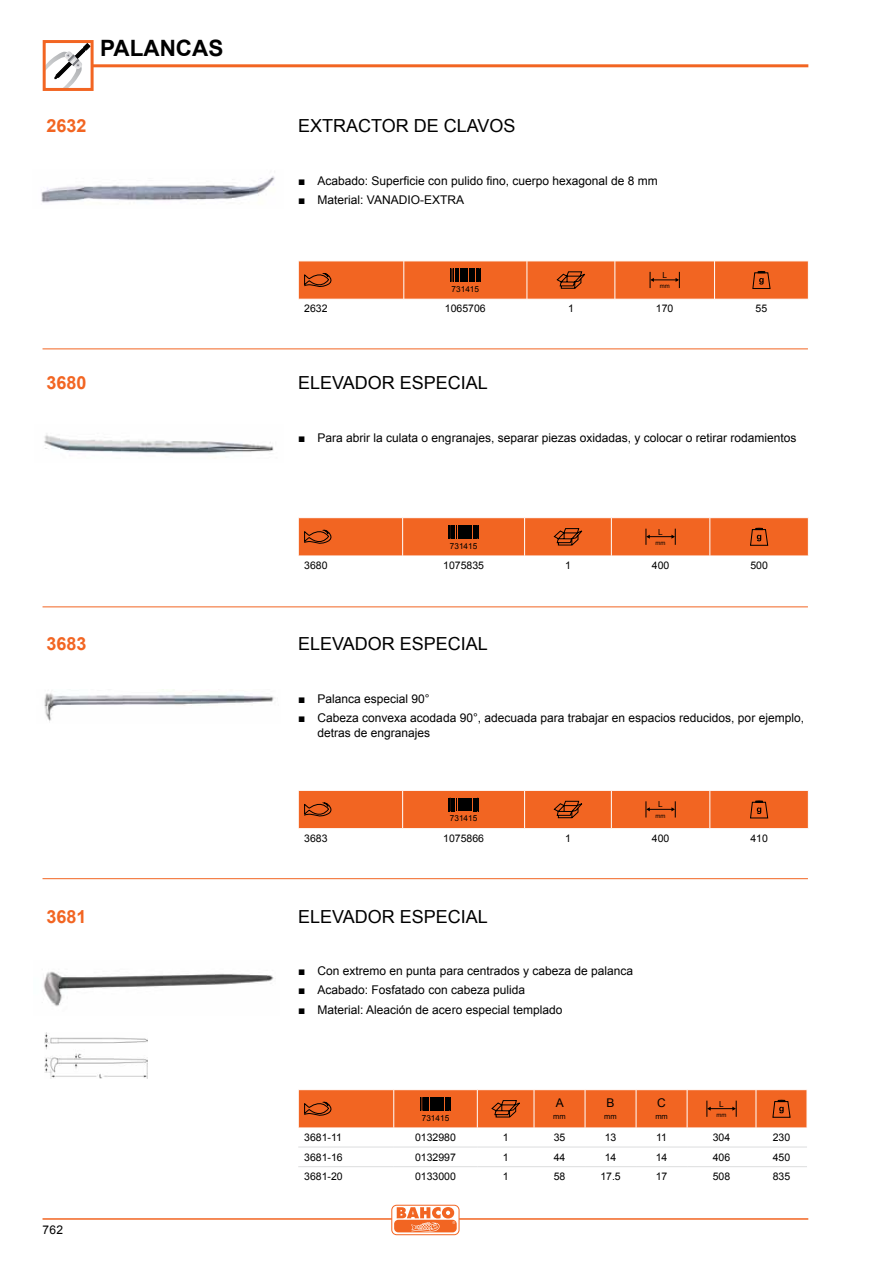
<style>
.page{position:relative;width:893px;height:1263px;background:#fff}
.page>*{position:absolute;margin:0;border:0;box-sizing:border-box;transform-origin:0 0}
.t1{font:700 22.5px "Arial";color:#000}
.t2{font:18px "Arial";color:#000}
.t3{font:700 18px "Arial";color:#f26522}
.t4{font:12px/15px "Arial";color:#000}
.t5{font:10.5px "Arial";color:#000}
.t6{font:8.25px "Arial";color:#000}
.t7{font:7.5px "Arial";color:#000}
.t8{font:6px "Arial";color:#000}
</style>
<div class="page">
<hr style="left:92px;top:64px;width:716px;height:3px;background:#f26522">
<hr style="left:43px;top:1218px;width:765px;height:2px;background:#f26522">
<svg style="left:47px;top:44px;width:43px;height:43px"></svg>
<div style="left:43px;top:40px;width:51px;height:51px;border:3px solid #f26522"></div>
<svg style="left:392px;top:1205px;width:67px;height:30px"></svg>
<div style="left:394px;top:1220px;width:63px;height:12px;background:#f26522;border-radius:4px"></div>
<svg style="left:397px;top:1207px;width:58px;height:25px"></svg>
<svg style="left:298px;top:261px;width:510px;height:38px;background:#e86527"></svg>
<svg style="left:298px;top:518px;width:510px;height:38px;background:#e76527"></svg>
<svg style="left:298px;top:790px;width:510px;height:39px;background:#e8692d"></svg>
<hr style="left:298px;top:1147px;width:96px;height:1px;background:#dcddde">
<hr style="left:394px;top:1147px;width:83px;height:1px;background:#dcddde">
<hr style="left:477px;top:1147px;width:57px;height:1px;background:#dcddde">
<hr style="left:534px;top:1147px;width:51px;height:1px;background:#dcddde">
<hr style="left:585px;top:1147px;width:51px;height:1px;background:#dcddde">
<hr style="left:636px;top:1147px;width:51px;height:1px;background:#dcddde">
<hr style="left:687px;top:1147px;width:69px;height:1px;background:#dcddde">
<hr style="left:756px;top:1147px;width:51px;height:1px;background:#dcddde">
<hr style="left:298px;top:1166px;width:96px;height:1px;background:#dcddde">
<hr style="left:394px;top:1166px;width:83px;height:1px;background:#dcddde">
<hr style="left:477px;top:1166px;width:57px;height:1px;background:#dcddde">
<hr style="left:534px;top:1166px;width:51px;height:1px;background:#dcddde">
<hr style="left:585px;top:1166px;width:51px;height:1px;background:#dcddde">
<hr style="left:636px;top:1166px;width:51px;height:1px;background:#dcddde">
<hr style="left:687px;top:1166px;width:69px;height:1px;background:#dcddde">
<hr style="left:756px;top:1166px;width:51px;height:1px;background:#dcddde">
<svg style="left:298px;top:1090px;width:509px;height:38px;background:#e76628"></svg>
<img style="left:41px;top:176px;width:234px;height:27px">
<img style="left:44px;top:433px;width:230px;height:21px">
<img style="left:44px;top:689px;width:230px;height:33px">
<img style="left:43px;top:971px;width:231px;height:35px">
<img style="left:44px;top:1032px;width:103px;height:47px">
<hr style="left:43px;top:349px;width:765px;height:1px;background:#f26522">
<hr style="left:43px;top:878px;width:765px;height:1px;background:#f26522">
<hr style="left:43px;top:607px;width:765px;height:1px;background:#f26522">
<h1 class="t1" style="left:100px;top:34px;width:125px">PALANCAS</h1>
<h2 class="t3" style="left:46px;top:114px;width:42px">2632</h2>
<h2 class="t2" style="left:298px;top:116px;width:219px">Extractor de clavos</h2>
<p class="t4" style="left:298px;top:173px;width:361px">■ Acabado: Superficie con pulido fino, cuerpo hexagonal de 8 mm</p>
<p class="t4" style="left:298px;top:192px;width:167px">■ Material: Vanadio-Extra</p>
<p class="t6" style="left:452px;top:284px;width:29px">731415</p>
<p class="t6" style="left:662px;top:271px;width:6px">l</p>
<p class="t8" style="left:660px;top:283px;width:11px">mm</p>
<p class="t5" style="left:304px;top:303px;width:25px">2632</p>
<p class="t5" style="left:445px;top:303px;width:42px">1065706</p>
<p class="t5" style="left:568px;top:303px;width:7px">1</p>
<p class="t5" style="left:656px;top:303px;width:19px">170</p>
<p class="t5" style="left:756px;top:303px;width:13px">55</p>
<h2 class="t3" style="left:46px;top:371px;width:42px">3680</h2>
<h2 class="t2" style="left:298px;top:372px;width:191px">Elevador especial</h2>
<p class="t4" style="left:298px;top:430px;width:500px">■ Para abrir la culata o engranajes, separar piezas oxidadas, y colocar o retirar rodamientos</p>
<p class="t6" style="left:450px;top:541px;width:29px">731415</p>
<p class="t6" style="left:658px;top:527px;width:6px">l</p>
<p class="t8" style="left:656px;top:540px;width:11px">mm</p>
<p class="t5" style="left:304px;top:559px;width:25px">3680</p>
<p class="t5" style="left:443px;top:559px;width:42px">1075835</p>
<p class="t5" style="left:565px;top:559px;width:7px">1</p>
<p class="t5" style="left:652px;top:559px;width:19px">400</p>
<p class="t5" style="left:750px;top:559px;width:19px">500</p>
<h2 class="t3" style="left:46px;top:632px;width:42px">3683</h2>
<h2 class="t2" style="left:298px;top:633px;width:191px">Elevador especial</h2>
<p class="t4" style="left:298px;top:691px;width:133px">■ Palanca especial 90°</p>
<p class="t4" style="left:318px;top:710px;width:488px;text-indent:-20px">■ Cabeza convexa acodada 90°, adecuada para trabajar en espacios reducidos, por ejemplo, detras de engranajes</p>
<p class="t6" style="left:450px;top:814px;width:29px">731415</p>
<p class="t6" style="left:658px;top:800px;width:6px">l</p>
<p class="t8" style="left:656px;top:812px;width:11px">mm</p>
<p class="t5" style="left:304px;top:832px;width:25px">3683</p>
<p class="t5" style="left:443px;top:832px;width:42px">1075866</p>
<p class="t5" style="left:565px;top:832px;width:7px">1</p>
<p class="t5" style="left:652px;top:832px;width:19px">400</p>
<p class="t5" style="left:750px;top:832px;width:19px">410</p>
<h2 class="t3" style="left:46px;top:904px;width:42px">3681</h2>
<h2 class="t2" style="left:298px;top:906px;width:191px">Elevador especial</h2>
<p class="t4" style="left:298px;top:963px;width:337px">■ Con extremo en punta para centrados y cabeza de palanca</p>
<p class="t4" style="left:298px;top:983px;width:228px">■ Acabado: Fosfatado con cabeza pulida</p>
<p class="t4" style="left:298px;top:1002px;width:266px">■ Material: Aleación de acero especial templado</p>
<p class="t6" style="left:422px;top:1113px;width:29px">731415</p>
<p class="t4" style="left:556px;top:1095px;width:10px">A</p>
<p class="t7" style="left:553px;top:1112px;width:14px">mm</p>
<p class="t4" style="left:607px;top:1095px;width:10px">B</p>
<p class="t7" style="left:604px;top:1112px;width:14px">mm</p>
<p class="t4" style="left:657px;top:1095px;width:9px">C</p>
<p class="t7" style="left:655px;top:1112px;width:14px">mm</p>
<p class="t6" style="left:719px;top:1099px;width:6px">l</p>
<p class="t8" style="left:716px;top:1111px;width:11px">mm</p>
<p class="t5" style="left:304px;top:1131px;width:39px">3681-11</p>
<p class="t5" style="left:415px;top:1131px;width:42px">0132980</p>
<p class="t5" style="left:503px;top:1131px;width:7px">1</p>
<p class="t5" style="left:554px;top:1131px;width:13px">35</p>
<p class="t5" style="left:605px;top:1131px;width:13px">13</p>
<p class="t5" style="left:656px;top:1131px;width:12px">11</p>
<p class="t5" style="left:713px;top:1131px;width:19px">304</p>
<p class="t5" style="left:773px;top:1131px;width:19px">230</p>
<p class="t5" style="left:304px;top:1151px;width:40px">3681-16</p>
<p class="t5" style="left:415px;top:1151px;width:42px">0132997</p>
<p class="t5" style="left:503px;top:1151px;width:7px">1</p>
<p class="t5" style="left:554px;top:1151px;width:13px">44</p>
<p class="t5" style="left:605px;top:1151px;width:13px">14</p>
<p class="t5" style="left:656px;top:1151px;width:13px">14</p>
<p class="t5" style="left:713px;top:1151px;width:19px">406</p>
<p class="t5" style="left:773px;top:1151px;width:19px">450</p>
<p class="t5" style="left:304px;top:1171px;width:40px">3681-20</p>
<p class="t5" style="left:415px;top:1171px;width:42px">0133000</p>
<p class="t5" style="left:503px;top:1171px;width:7px">1</p>
<p class="t5" style="left:554px;top:1171px;width:13px">58</p>
<p class="t5" style="left:600px;top:1171px;width:22px">17.5</p>
<p class="t5" style="left:656px;top:1171px;width:13px">17</p>
<p class="t5" style="left:713px;top:1171px;width:19px">508</p>
<p class="t5" style="left:773px;top:1171px;width:19px">835</p>
<p class="t4" style="left:43px;top:1223px;width:22px">762</p>
</div>
